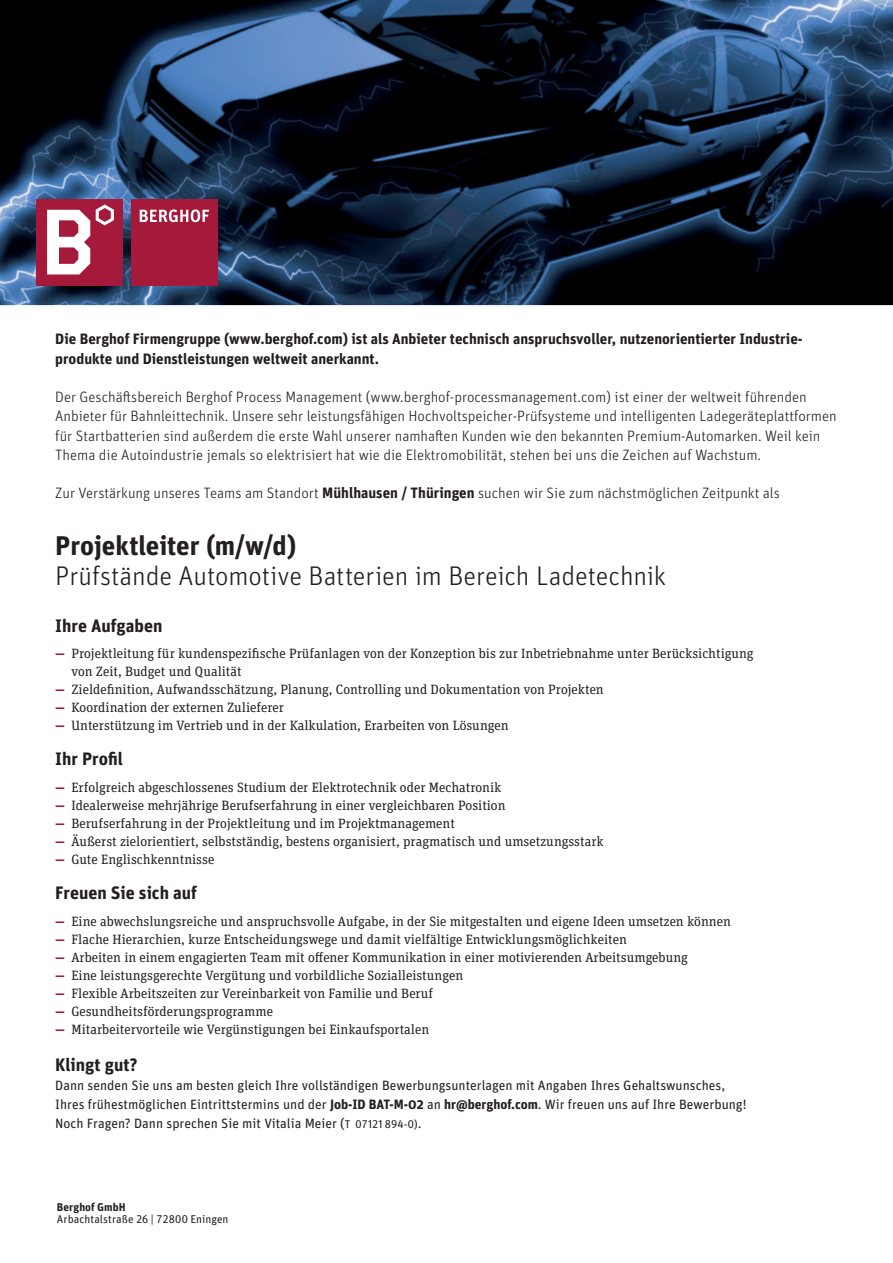
<style>
.page{position:relative;width:893px;height:1263px;background:#fff}
.page>*{position:absolute;margin:0;border:0;box-sizing:border-box;transform-origin:0 0}
.t1{font:300 27px "Unit Pro";letter-spacing:-.005em;color:#231f20}
.t2{font:700 27px "Unit Pro";letter-spacing:-.005em;color:#231f20}
.t3{font:700 18px "Unit Pro";color:#231f20}
.t4{font:300 15px/19.5px "Unit Pro";color:#231f20}
.t5{font:700 15px/19.5px "Unit Pro";color:#231f20}
.t6{font:13.5px/18px "Unit Slab Pro";color:#231f20}
.t7{font:13.5px/19.2px "Unit Pro";color:#231f20}
.t8{font:11.25px "Unit Pro";letter-spacing:.005em;color:#231f20}
.t9{font:700 11.25px "Unit Pro";letter-spacing:.005em;color:#231f20}
.s1{font-weight:700}
.s2{font-weight:700;color:#a5193b}
.s3{font-size:11.25px}
</style>
<div class="page">
<img style="left:0;top:0;width:893px;height:305px">
<div style="left:36px;top:199px;width:86px;height:86px;background:#a5193b"></div>
<svg style="left:47px;top:210px;width:43px;height:64px"></svg>
<svg style="left:96px;top:204px;width:18px;height:21px"></svg>
<div style="left:131px;top:199px;width:86px;height:86px;background:#a5193b"></div>
<svg style="left:140px;top:209px;width:69px;height:13px"></svg>
<p class="t5" style="left:55px;top:329px;width:749px">Die Berghof Firmengruppe (www.berghof.com) ist als Anbieter technisch anspruchsvoller, nutzenorientierter Industrie&shy;produkte und Dienstleistungen weltweit anerkannt.</p>
<p class="t4" style="left:55px;top:387px;width:783px">Der Geschäftsbereich Berghof Process Management (www.berghof-processmanagement.com) ist einer der weltweit führenden Anbieter für Bahnleittechnik. Unsere sehr leistungsfähigen Hochvoltspeicher-Prüfsysteme und intelligenten Ladegeräteplattformen für Startbatterien sind außerdem die erste Wahl unserer namhaften Kunden wie den bekannten Premium-Automarken. Weil kein Thema die Autoindustrie jemals so elektrisiert hat wie die Elektromobilität, stehen bei uns die Zeichen auf Wachstum.</p>
<p class="t4" style="left:55px;top:482px;width:726px">Zur Verstärkung unseres Teams am Standort <span class="s1">Mühlhausen / Thüringen</span> suchen wir Sie zum nächstmöglichen Zeitpunkt als</p>
<h1 class="t2" style="left:55px;top:526px;width:243px">Projektleiter (m/w/d)</h1>
<h1 class="t1" style="left:55px;top:558px;width:612px">Prüfstände Automotive Batterien im Bereich Ladetechnik</h1>
<h2 class="t3" style="left:55px;top:612px;width:109px">Ihre Aufgaben</h2>
<p class="t6" style="left:71px;top:644px;width:684px;text-indent:-16px"><span class="s2">—</span> Projektleitung für kundenspezifische Prüfanlagen von der Konzeption bis zur Inbetriebnahme unter Berücksichtigung von Zeit, Budget und Qualität</p>
<p class="t6" style="left:55px;top:680px;width:550px"><span class="s2">—</span> Zieldefinition, Aufwandsschätzung, Planung, Controlling und Dokumentation von Projekten</p>
<p class="t6" style="left:55px;top:698px;width:230px"><span class="s2">—</span> Koordination der externen Zulieferer</p>
<p class="t6" style="left:55px;top:716px;width:455px"><span class="s2">—</span> Unterstützung im Vertrieb und in der Kalkulation, Erarbeiten von Lösungen</p>
<h2 class="t3" style="left:55px;top:746px;width:69px">Ihr Profil</h2>
<p class="t6" style="left:55px;top:778px;width:448px"><span class="s2">—</span> Erfolgreich abgeschlossenes Studium der Elektrotechnik oder Mechatronik</p>
<p class="t6" style="left:55px;top:796px;width:452px"><span class="s2">—</span> Idealerweise mehrjährige Berufserfahrung in einer vergleichbaren Position</p>
<p class="t6" style="left:55px;top:814px;width:401px"><span class="s2">—</span> Berufserfahrung in der Projektleitung und im Projektmanagement</p>
<p class="t6" style="left:55px;top:832px;width:550px"><span class="s2">—</span> Äußerst zielorientiert, selbstständig, bestens organisiert, pragmatisch und umsetzungsstark</p>
<p class="t6" style="left:55px;top:850px;width:161px"><span class="s2">—</span> Gute Englischkenntnisse</p>
<h2 class="t3" style="left:55px;top:880px;width:143px">Freuen Sie sich auf</h2>
<p class="t6" style="left:55px;top:912px;width:677px"><span class="s2">—</span> Eine abwechslungsreiche und anspruchsvolle Aufgabe, in der Sie mitgestalten und eigene Ideen umsetzen können</p>
<p class="t6" style="left:55px;top:930px;width:573px"><span class="s2">—</span> Flache Hierarchien, kurze Entscheidungswege und damit vielfältige Entwicklungsmöglichkeiten</p>
<p class="t6" style="left:55px;top:948px;width:634px"><span class="s2">—</span> Arbeiten in einem engagierten Team mit offener Kommunikation in einer motivierenden Arbeitsumgebung</p>
<p class="t6" style="left:55px;top:966px;width:409px"><span class="s2">—</span> Eine leistungsgerechte Vergütung und vorbildliche Sozialleistungen</p>
<p class="t6" style="left:55px;top:984px;width:379px"><span class="s2">—</span> Flexible Arbeitszeiten zur Vereinbarkeit von Familie und Beruf</p>
<p class="t6" style="left:55px;top:1002px;width:219px"><span class="s2">—</span> Gesundheitsförderungsprogramme</p>
<p class="t6" style="left:55px;top:1020px;width:375px"><span class="s2">—</span> Mitarbeitervorteile wie Vergünstigungen bei Einkaufsportalen</p>
<h2 class="t3" style="left:55px;top:1051px;width:84px">Klingt gut?</h2>
<p class="t7" style="left:55px;top:1075px;width:693px">Dann senden Sie uns am besten gleich Ihre vollständigen Bewerbungsunterlagen mit Angaben Ihres Gehaltswunsches,<br>Ihres frühestmöglichen Eintrittstermins und der <span class="s1">Job-ID BAT-M-02</span> an <span class="s1">hr@berghof.com</span>. Wir freuen uns auf Ihre Bewerbung!<br>Noch Fragen? Dann sprechen Sie mit Vitalia Meier (<span class="s3">T 07121 894-0)</span>.</p>
<p class="t9" style="left:57px;top:1198px;width:70px">Berghof GmbH</p>
<p class="t8" style="left:57px;top:1211px;width:173px">Arbachtalstraße 26 | 72800 Eningen</p>
</div>
